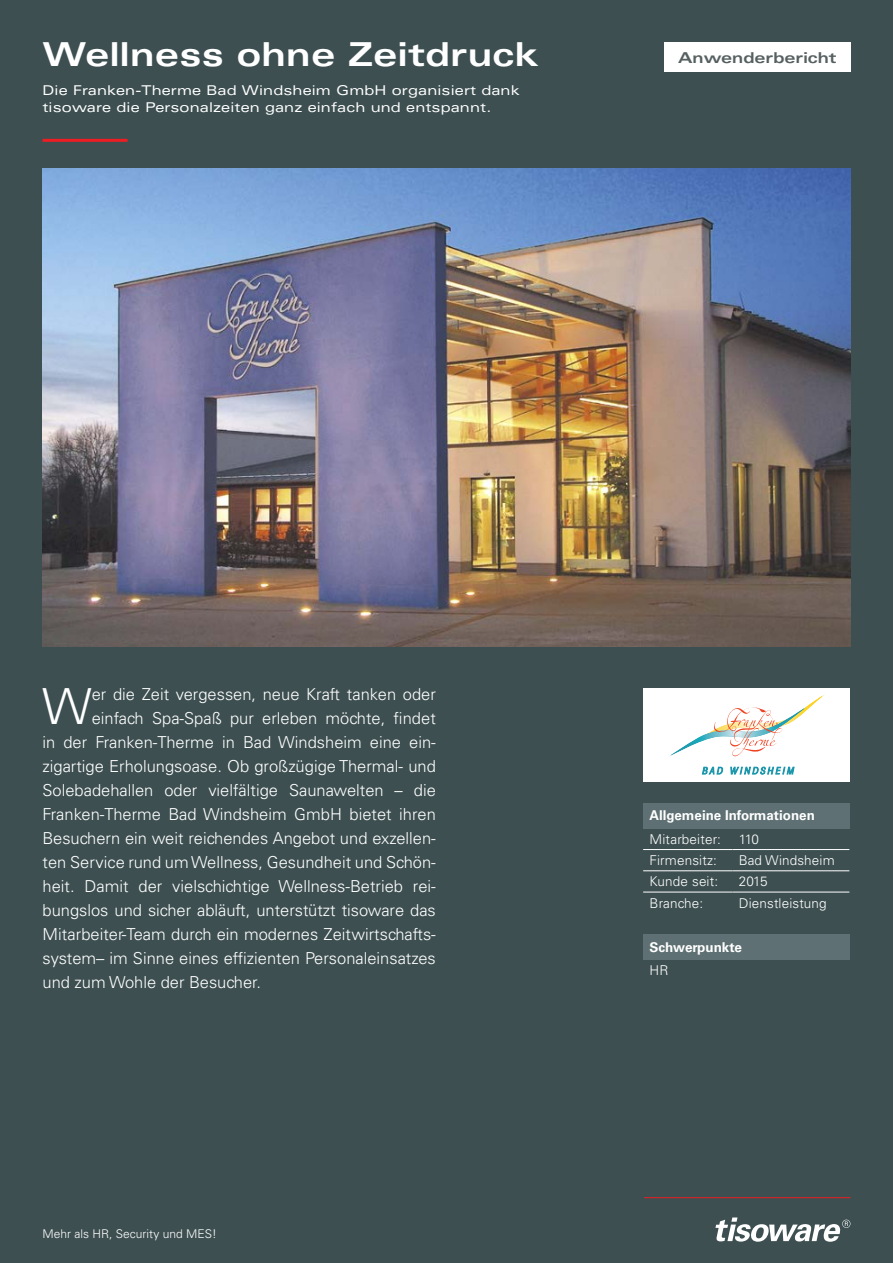
<style>
.page{position:relative;width:893px;height:1263px;background:#3d4f51}
.page>*{position:absolute;margin:0;border:0;box-sizing:border-box;transform-origin:0 0}
.t1{font:300 49.8px "Univers LT Std";color:#fff}
.t2{font:700 expanded 33px "Univers LT Std";letter-spacing:.01em;color:#fff}
.t3{font:300 16.5px "Univers LT Std";color:#fff}
.t4{font:700 expanded 15px "Univers LT Std";color:#576061}
.t5{font:expanded 13.5px/16.2px "Univers LT Std";letter-spacing:.01em;color:#fff}
.t6{font:300 13.5px "Univers LT Std";letter-spacing:.01em;color:#fff}
.t7{font:700 13.5px "Univers LT Std";color:#fff}
.t8{font:300 12px "Univers LT Std";color:#fff}
</style>
<div class="page">
<img style="left:43px;top:168px;width:807px;height:479px">
<div style="left:664px;top:43px;width:186px;height:29px;background:#fff"></div>
<hr style="left:644px;top:1197px;width:206px;height:1px;background:#ee1d23">
<div style="left:643px;top:803px;width:206px;height:25px;background:#5e7073"></div>
<hr style="left:643px;top:849px;width:89px;height:1px;background:#fff">
<hr style="left:732px;top:849px;width:117px;height:1px;background:#fff">
<hr style="left:643px;top:870px;width:89px;height:1px;background:#fff">
<hr style="left:732px;top:870px;width:117px;height:1px;background:#fff">
<hr style="left:643px;top:892px;width:89px;height:1px;background:#fff">
<hr style="left:732px;top:892px;width:117px;height:1px;background:#fff">
<div style="left:643px;top:934px;width:206px;height:26px;background:#5e7073"></div>
<hr style="left:43px;top:139px;width:85px;height:3px;background:#ee1d23">
<div style="left:643px;top:688px;width:206px;height:93px;background:#fff"></div>
<svg style="left:670px;top:694px;width:155px;height:81px"></svg>
<svg style="left:715px;top:1217px;width:135px;height:25px"></svg>
<h2 class="t2" style="left:43px;top:36px;width:498px">Wellness ohne Zeitdruck</h2>
<p class="t5" style="left:43px;top:82px;width:479px">Die Franken-Therme Bad Windsheim GmbH organisiert dank tisoware die Personalzeiten ganz einfach und entspannt.</p>
<p class="t4" style="left:678px;top:49px;width:160px">Anwenderbericht</p>
<h1 class="t1" style="left:42px;top:676px;width:51px">W</h1>
<p class="t3" style="left:92px;top:684px;width:346px">er die Zeit vergessen, neue Kraft tanken oder</p>
<p class="t3" style="left:92px;top:708px;width:346px">einfach Spa-Spaß pur erleben möchte, findet</p>
<p class="t3" style="left:43px;top:732px;width:395px">in der Franken-Therme in Bad Windsheim eine ein-</p>
<p class="t3" style="left:43px;top:756px;width:395px">zigartige Erholungsoase. Ob großzügige Thermal- und</p>
<p class="t3" style="left:43px;top:780px;width:395px">Solebadehallen oder vielfältige Saunawelten – die</p>
<p class="t3" style="left:43px;top:804px;width:395px">Franken-Therme Bad Windsheim GmbH bietet ihren</p>
<p class="t3" style="left:43px;top:828px;width:395px">Besuchern ein weit reichendes Angebot und exzellen-</p>
<p class="t3" style="left:43px;top:852px;width:395px">ten Service rund um Wellness, Gesundheit und Schön-</p>
<p class="t3" style="left:43px;top:876px;width:395px">heit. Damit der vielschichtige Wellness-Betrieb rei-</p>
<p class="t3" style="left:43px;top:900px;width:395px">bungslos und sicher abläuft, unterstützt tisoware das</p>
<p class="t3" style="left:43px;top:924px;width:395px">Mitarbeiter-Team durch ein modernes Zeitwirtschafts-</p>
<p class="t3" style="left:43px;top:948px;width:395px">system– im Sinne eines effizienten Personaleinsatzes</p>
<p class="t3" style="left:43px;top:972px;width:220px">und zum Wohle der Besucher.</p>
<p class="t8" style="left:43px;top:1226px;width:176px">Mehr als HR, Security und MES!</p>
<p class="t7" style="left:649px;top:808px;width:167px">Allgemeine Informationen</p>
<p class="t6" style="left:649px;top:831px;width:73px">Mitarbeiter:</p>
<p class="t6" style="left:739px;top:831px;width:22px">110</p>
<p class="t6" style="left:649px;top:852px;width:69px">Firmensitz:</p>
<p class="t6" style="left:739px;top:852px;width:97px">Bad Windsheim</p>
<p class="t6" style="left:649px;top:873px;width:70px">Kunde seit:</p>
<p class="t6" style="left:739px;top:873px;width:30px">2015</p>
<p class="t6" style="left:649px;top:895px;width:55px">Branche:</p>
<p class="t6" style="left:739px;top:895px;width:89px">Dienstleistung</p>
<p class="t7" style="left:649px;top:939px;width:94px">Schwerpunkte</p>
<p class="t6" style="left:649px;top:962px;width:20px">HR</p>
</div>
